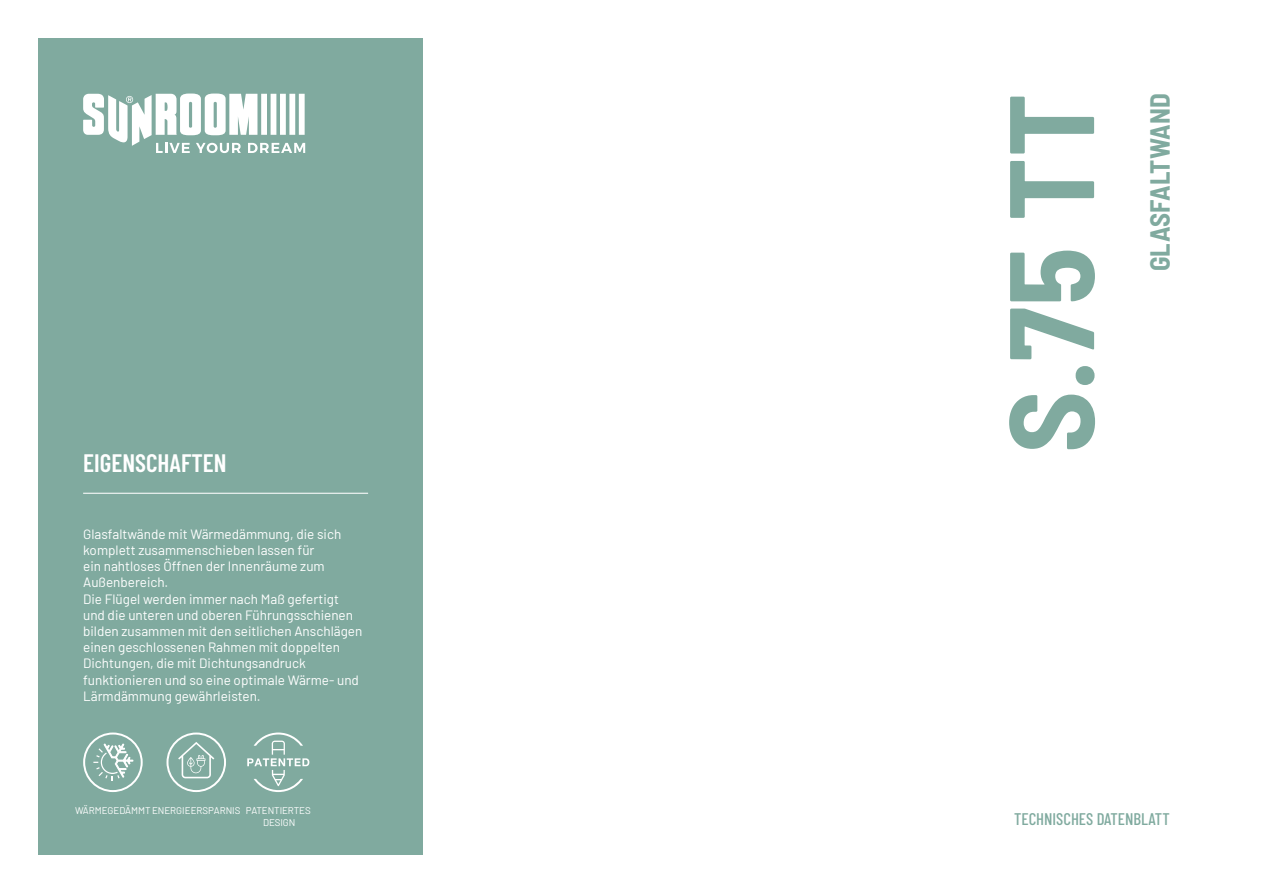
<style>
.page{position:relative;width:1263px;height:893px;background:#fff}
.page>*{position:absolute;margin:0;border:0;box-sizing:border-box;transform-origin:0 0}
.t1{font:700 semi-condensed 120px "Barlow";color:#80aa9f}
.t2{font:700 semi-condensed 27px "Barlow";letter-spacing:.01em;color:#80aa9f}
.t3{font:600 25.2px "Barlow Condensed";color:#fff}
.t4{font:500 16.8px "Barlow Condensed";color:#80aa9f}
.t5{font:13.5px/16.2px "Barlow";color:#fff}
.t6{font:9.75px/11.7px "Barlow";color:#fff}
</style>
<div class="page">
<div style="left:38px;top:38px;width:385px;height:817px;background:#80aa9f"></div>
<svg style="left:83px;top:732px;width:60px;height:60px"></svg>
<svg style="left:247px;top:732px;width:62px;height:60px"></svg>
<svg style="left:83px;top:94px;width:222px;height:59px"></svg>
<hr style="left:83px;top:493px;width:285px;height:1px;background:#fff">
<svg style="left:166px;top:732px;width:60px;height:60px"></svg>
<h3 class="t3" style="left:83px;top:445px;width:145px">EIGENSCHAFTEN</h3>
<p class="t5" style="left:83px;top:525px;width:281px">Glasfaltwände mit Wärmedämmung, die sich komplett zusammenschieben lassen für<br>ein nahtloses Öffnen der Innenräume zum Außenbereich.<br>Die Flügel werden immer nach Maß gefertigt und die unteren und oberen Führungsschienen bilden zusammen mit den seitlichen Anschlägen einen geschlossenen Rahmen mit doppelten Dichtungen, die mit Dichtungsandruck funktionieren und so eine optimale Wärme- und Lärmdämmung gewährleisten.</p>
<p class="t6" style="left:263px;top:804px;width:49px;text-indent:-188px">WÄRMEGEDÄMMTENERGIEERSPARNIS PATENTIERTES<br>DESIGN</p>
<h1 class="t1" style="left:964px;top:453px;width:361px;rotate:-90deg">S.75 TT</h1>
<h2 class="t2" style="left:1140px;top:271px;width:179px;rotate:-90deg">GLASFALTWAND</h2>
<p class="t4" style="left:1014px;top:807px;width:157px">TECHNISCHES DATENBLATT</p>
</div>
